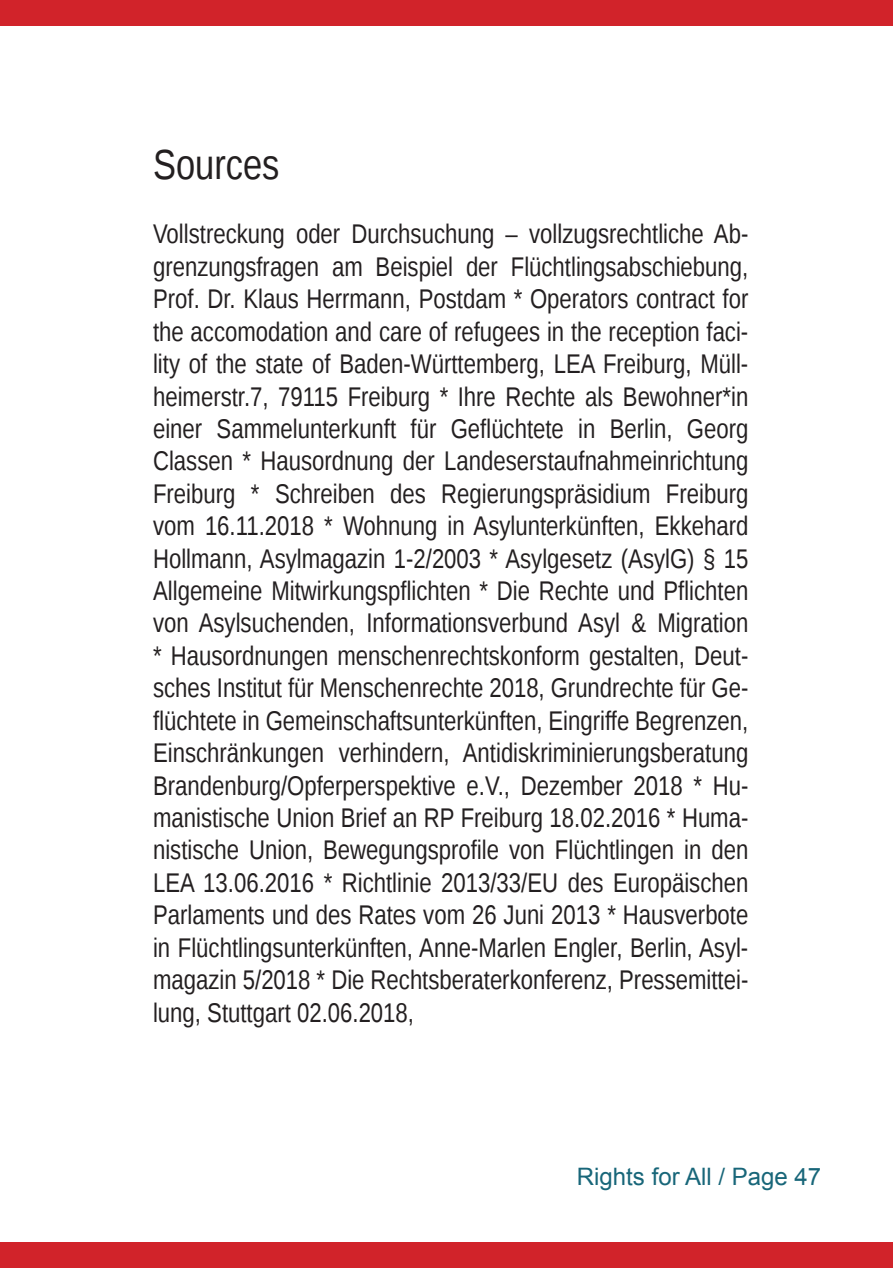
<style>
.page{position:relative;width:893px;height:1268px;background:#fff}
.page>*{position:absolute;margin:0;border:0;box-sizing:border-box;transform-origin:0 0}
.t1{font:42px "Liberation Sans Narrow";color:#231f20}
.t2{font:27px/32.4px "Liberation Sans Narrow";color:#231f20;text-align:justify}
.t3{font:24px "Arial";color:#186679}
</style>
<div class="page">
<div style="left:0;top:1242px;width:893px;height:25px;background:#d1232a"></div>
<div style="left:0;top:0;width:893px;height:26px;background:#d1232a"></div>
<h1 class="t1" style="left:153px;top:143px;width:128px">Sources</h1>
<p class="t2" style="left:153px;top:219px;width:597px">Vollstreckung oder Durchsuchung – vollzugsrechtliche Ab&shy;grenzungsfragen am Beispiel der Flüchtlingsabschiebung, Prof. Dr. Klaus Herrmann, Postdam * Operators contract for the accomodation and care of refugees in the reception faci&shy;lity of the state of Baden-Württemberg, LEA Freiburg, Müll&shy;heimerstr.7, 79115 Freiburg * Ihre Rechte als Bewohner*in einer Sammelunterkunft für Geflüchtete in Berlin, Georg Classen * Hausordnung der Landeserstaufnahmeinrichtung Freiburg * Schreiben des Regierungspräsidium Freiburg vom 16.11.2018 * Wohnung in Asylunterkünften, Ekkehard Hollmann, Asylmagazin 1-2/2003 * Asylgesetz (AsylG) § 15<br>Allgemeine Mitwirkungspflichten * Die Rechte und Pflichten von Asylsuchenden, Informationsverbund Asyl &amp; Migration * Hausordnungen menschenrechtskonform gestalten, Deut&shy;sches Institut für Menschenrechte 2018, Grundrechte für Ge&shy;flüchtete in Gemeinschaftsunterkünften, Eingriffe Begrenzen, Einschränkungen verhindern, Antidiskriminierungsberatung Brandenburg/Opferperspektive e.V., Dezember 2018 * Hu&shy;manistische Union Brief an RP Freiburg 18.02.2016 * Huma&shy;nistische Union, Bewegungsprofile von Flüchtlingen in den LEA 13.06.2016 * Richtlinie 2013/33/EU des Europäischen Parlaments und des Rates vom 26 Juni 2013 * Hausverbote in Flüchtlingsunterkünften, Anne-Marlen Engler, Berlin, Asyl&shy;magazin 5/2018 * Die Rechtsberaterkonferenz, Pressemittei&shy;lung, Stuttgart 02.06.2018,</p>
<p class="t3" style="left:577px;top:1167px;width:246px">Rights for All / Page 47</p>
</div>
